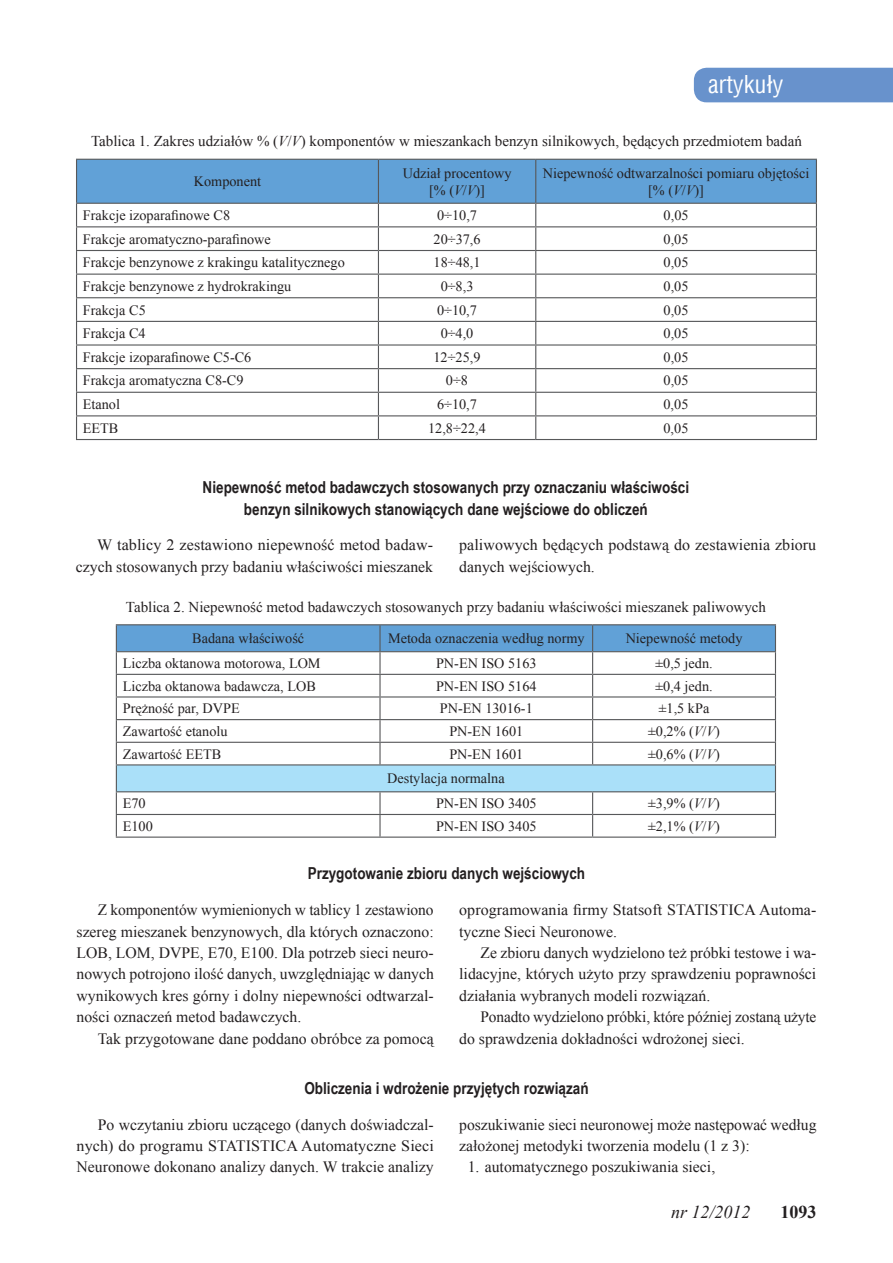
<style>
.page{position:relative;width:893px;height:1263px;background:#fff}
.page>*{position:absolute;margin:0;border:0;box-sizing:border-box;transform-origin:0 0}
.t1{font:24px "Switzerland Condensed";color:#fff}
.t2{font:italic 18px "Times New Roman";color:#231f20}
.t3{font:700 18px "Times New Roman";color:#231f20}
.t4{font:700 16.5px/21.5px "Arial Narrow";color:#231f20;text-align:center}
.t5{font:15.75px/21.5px "Times New Roman";color:#231f20}
.t6{font:15px "Times New Roman";color:#231f20}
.t7{font:14.25px/17.1px "Times New Roman";color:#231f20;text-align:center}
.s1{font-style:italic}
</style>
<div class="page">
<div style="left:694px;top:68px;width:199px;height:34px;background:#6892cc"></div>
<hr style="left:378px;top:439px;width:158px;height:1px;background:#57585a">
<hr style="left:536px;top:439px;width:281px;height:1px;background:#57585a">
<svg style="left:76px;top:159px;width:741px;height:280px"></svg>
<hr style="left:76px;top:439px;width:302px;height:1px;background:#57585a">
<hr style="left:116px;top:624px;width:264px;height:1px;background:#57585a">
<hr style="left:380px;top:624px;width:213px;height:1px;background:#57585a">
<hr style="left:593px;top:624px;width:183px;height:1px;background:#57585a">
<hr style="left:116px;top:836px;width:264px;height:2px;background:#57585a">
<hr style="left:380px;top:836px;width:213px;height:2px;background:#57585a">
<hr style="left:593px;top:836px;width:183px;height:2px;background:#57585a">
<svg style="left:116px;top:625px;width:660px;height:211px"></svg>
<hr style="left:116px;top:791px;width:264px;height:1px;background:#57585a">
<hr style="left:380px;top:791px;width:213px;height:1px;background:#57585a">
<hr style="left:593px;top:791px;width:183px;height:1px;background:#57585a">
<h1 class="t1" style="left:708px;top:70px;width:77px">artykuły</h1>
<p class="t6" style="left:91px;top:131px;width:712px">Tablica 1. Zakres udziałów % (<span class="s1">V</span>/<span class="s1">V</span>) komponentów w mieszankach benzyn silnikowych, będących przedmiotem badań</p>
<p class="t7" style="left:194px;top:173px;width:69px">Komponent</p>
<p class="t7" style="left:403px;top:164px;width:110px">Udział procentowy [% (<span class="s1">V</span>/<span class="s1">V</span>)]</p>
<p class="t7" style="left:543px;top:164px;width:268px">Niepewność odtwarzalności pomiaru objętości [% (<span class="s1">V</span>/<span class="s1">V</span>)]</p>
<p class="t7" style="left:83px;top:206px;width:149px">Frakcje izoparafinowe C8</p>
<p class="t7" style="left:437px;top:206px;width:41px">0÷10,7</p>
<p class="t7" style="left:664px;top:206px;width:26px">0,05</p>
<p class="t7" style="left:83px;top:230px;width:189px">Frakcje aromatyczno-parafinowe</p>
<p class="t7" style="left:434px;top:230px;width:49px">20÷37,6</p>
<p class="t7" style="left:664px;top:230px;width:26px">0,05</p>
<p class="t7" style="left:83px;top:254px;width:263px">Frakcje benzynowe z krakingu katalitycznego</p>
<p class="t7" style="left:434px;top:254px;width:49px">18÷48,1</p>
<p class="t7" style="left:664px;top:254px;width:26px">0,05</p>
<p class="t7" style="left:83px;top:277px;width:210px">Frakcje benzynowe z hydrokrakingu</p>
<p class="t7" style="left:441px;top:277px;width:34px">0÷8,3</p>
<p class="t7" style="left:664px;top:277px;width:26px">0,05</p>
<p class="t7" style="left:83px;top:301px;width:64px">Frakcja C5</p>
<p class="t7" style="left:437px;top:301px;width:41px">0÷10,7</p>
<p class="t7" style="left:664px;top:301px;width:26px">0,05</p>
<p class="t7" style="left:83px;top:325px;width:64px">Frakcja C4</p>
<p class="t7" style="left:441px;top:325px;width:34px">0÷4,0</p>
<p class="t7" style="left:664px;top:325px;width:26px">0,05</p>
<p class="t7" style="left:83px;top:348px;width:170px">Frakcje izoparafinowe C5-C6</p>
<p class="t7" style="left:433px;top:348px;width:49px">12÷25,9</p>
<p class="t7" style="left:664px;top:348px;width:26px">0,05</p>
<p class="t7" style="left:83px;top:372px;width:162px">Frakcja aromatyczna C8-C9</p>
<p class="t7" style="left:446px;top:372px;width:24px">0÷8</p>
<p class="t7" style="left:663px;top:372px;width:26px">0,05</p>
<p class="t7" style="left:83px;top:395px;width:39px">Etanol</p>
<p class="t7" style="left:437px;top:395px;width:41px">6÷10,7</p>
<p class="t7" style="left:663px;top:395px;width:26px">0,05</p>
<p class="t7" style="left:83px;top:419px;width:37px">EETB</p>
<p class="t7" style="left:428px;top:419px;width:59px">12,8÷22,4</p>
<p class="t7" style="left:663px;top:419px;width:26px">0,05</p>
<p class="t4" style="left:203px;top:476px;width:488px">Niepewność metod badawczych stosowanych przy oznaczaniu właściwości benzyn silnikowych stanowiących dane wejściowe do obliczeń</p>
<p class="t5" style="left:76px;top:534px;width:359px;text-align:right">W tablicy 2 zestawiono niepewność metod badaw&shy;czych stosowanych przy badaniu właściwości mieszanek</p>
<p class="t5" style="left:459px;top:534px;width:358px">paliwowych będących podstawą do zestawienia zbioru danych wejściowych.</p>
<p class="t6" style="left:126px;top:597px;width:642px">Tablica 2. Niepewność metod badawczych stosowanych przy badaniu właściwości mieszanek paliwowych</p>
<p class="t7" style="left:192px;top:630px;width:113px">Badana właściwość</p>
<p class="t7" style="left:388px;top:630px;width:198px">Metoda oznaczenia według normy</p>
<p class="t7" style="left:626px;top:630px;width:118px">Niepewność metody</p>
<p class="t7" style="left:123px;top:654px;width:199px">Liczba oktanowa motorowa, LOM</p>
<p class="t7" style="left:436px;top:654px;width:102px">PN-EN ISO 5163</p>
<p class="t7" style="left:655px;top:654px;width:59px">±0,5 jedn.</p>
<p class="t7" style="left:123px;top:677px;width:195px">Liczba oktanowa badawcza, LOB</p>
<p class="t7" style="left:436px;top:677px;width:102px">PN-EN ISO 5164</p>
<p class="t7" style="left:655px;top:677px;width:59px">±0,4 jedn.</p>
<p class="t7" style="left:123px;top:700px;width:118px">Prężność par, DVPE</p>
<p class="t7" style="left:440px;top:700px;width:95px">PN-EN 13016-1</p>
<p class="t7" style="left:659px;top:700px;width:52px">±1,5 kPa</p>
<p class="t7" style="left:123px;top:722px;width:106px">Zawartość etanolu</p>
<p class="t7" style="left:449px;top:722px;width:76px">PN-EN 1601</p>
<p class="t7" style="left:648px;top:722px;width:73px">±0,2% (<span class="s1">V</span>/<span class="s1">V</span>)</p>
<p class="t7" style="left:123px;top:745px;width:100px">Zawartość EETB</p>
<p class="t7" style="left:449px;top:745px;width:76px">PN-EN 1601</p>
<p class="t7" style="left:648px;top:745px;width:73px">±0,6% (<span class="s1">V</span>/<span class="s1">V</span>)</p>
<p class="t7" style="left:387px;top:770px;width:119px">Destylacja normalna</p>
<p class="t7" style="left:123px;top:794px;width:24px">E70</p>
<p class="t7" style="left:436px;top:794px;width:102px">PN-EN ISO 3405</p>
<p class="t7" style="left:648px;top:794px;width:73px">±3,9% (<span class="s1">V</span>/<span class="s1">V</span>)</p>
<p class="t7" style="left:123px;top:817px;width:32px">E100</p>
<p class="t7" style="left:436px;top:817px;width:102px">PN-EN ISO 3405</p>
<p class="t7" style="left:648px;top:817px;width:73px">±2,1% (<span class="s1">V</span>/<span class="s1">V</span>)</p>
<p class="t4" style="left:308px;top:862px;width:279px">Przygotowanie zbioru danych wejściowych</p>
<p class="t5" style="left:77px;top:899px;width:359px;text-align:justify;text-indent:21px">Z komponentów wymienionych w tablicy 1 zestawiono szereg mieszanek benzynowych, dla których oznaczono:<br>LOB, LOM, DVPE, E70, E100. Dla potrzeb sieci neuro&shy;nowych potrojono ilość danych, uwzględniając w danych wynikowych kres górny i dolny niepewności odtwarzal&shy;ności oznaczeń metod badawczych.</p>
<p class="t5" style="left:98px;top:1027px;width:337px">Tak przygotowane dane poddano obróbce za pomocą</p>
<p class="t5" style="left:459px;top:899px;width:359px">oprogramowania firmy Statsoft STATISTICA Automa&shy;tyczne Sieci Neuronowe.</p>
<p class="t5" style="left:459px;top:942px;width:359px;text-align:justify;text-indent:21px">Ze zbioru danych wydzielono też próbki testowe i wa&shy;lidacyjne, których użyto przy sprawdzeniu poprawności działania wybranych modeli rozwiązań.</p>
<p class="t5" style="left:459px;top:1006px;width:359px;text-indent:21px">Ponadto wydzielono próbki, które później zostaną użyte do sprawdzenia dokładności wdrożonej sieci.</p>
<p class="t4" style="left:304px;top:1076px;width:286px">Obliczenia i wdrożenie przyjętych rozwiązań</p>
<p class="t5" style="left:77px;top:1113px;width:359px;text-align:justify;text-indent:21px">Po wczytaniu zbioru uczącego (danych doświadczal&shy;nych) do programu STATISTICA Automatyczne Sieci Neuronowe dokonano analizy danych. W trakcie analizy</p>
<p class="t5" style="left:459px;top:1113px;width:359px">poszukiwanie sieci neuronowej może następować według założonej metodyki tworzenia modelu (1 z 3):</p>
<p class="t5" style="left:468px;top:1156px;width:249px">1. automatycznego poszukiwania sieci,</p>
<p class="t2" style="left:671px;top:1200px;width:81px">nr 12/2012</p>
<p class="t3" style="left:780px;top:1199px;width:37px">1093</p>
</div>
